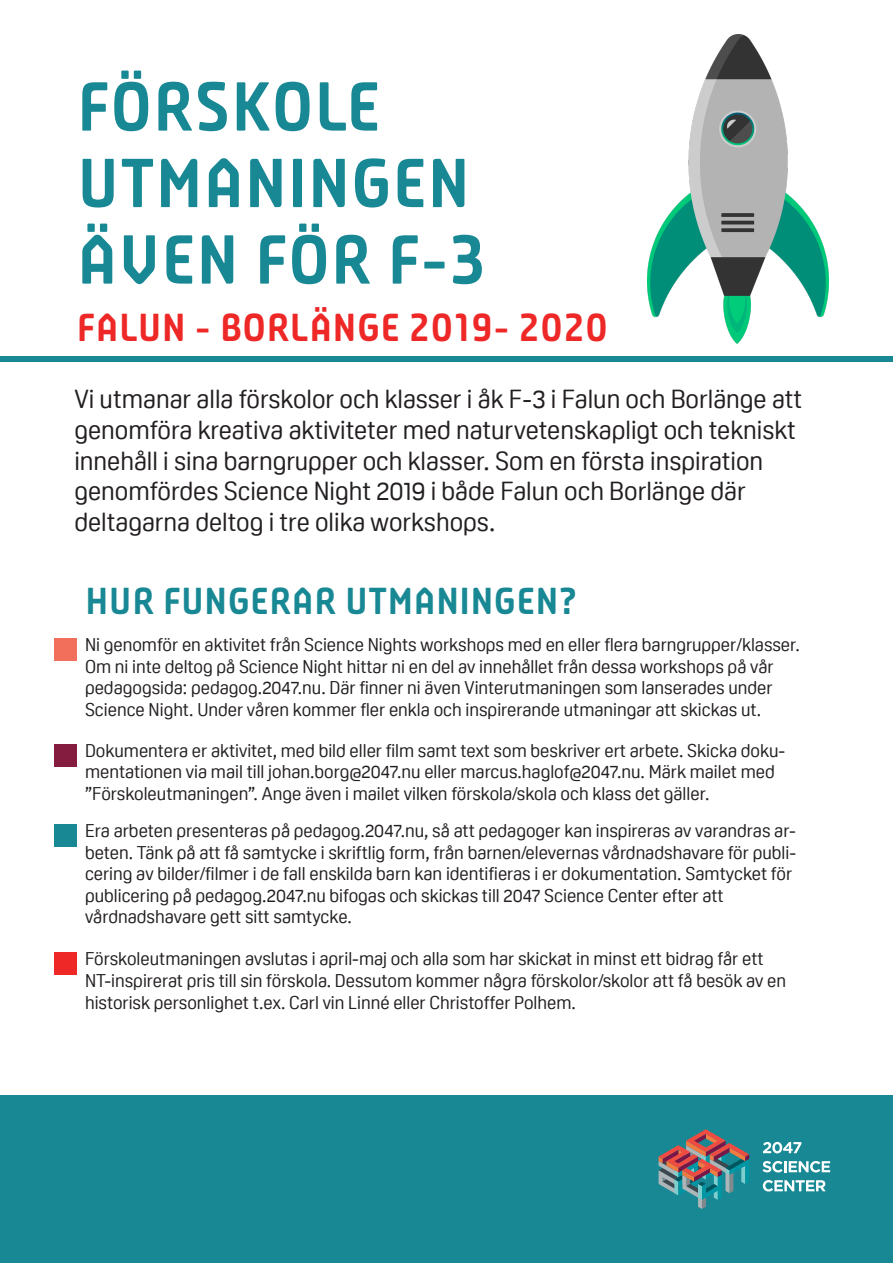
<style>
.page{position:relative;width:893px;height:1263px;background:#fff}
.page>*{position:absolute;margin:0;border:0;box-sizing:border-box;transform-origin:0 0}
.t1{font:700 69px "Plau";color:#188894}
.t2{font:700 39px "Plau";color:#ee2727}
.t3{font:700 37.5px "Plau";color:#188894}
.t4{font:25.5px/30.6px "Oscine";color:#231f20}
.t5{font:18px/21.6px "Oscine";color:#231f20}
</style>
<div class="page">
<img style="left:648px;top:34px;width:180px;height:310px">
<div style="left:54px;top:638px;width:23px;height:23px;background:#f26f5b"></div>
<div style="left:54px;top:744px;width:23px;height:22px;background:#831c3f"></div>
<div style="left:54px;top:824px;width:23px;height:23px;background:#188894"></div>
<div style="left:54px;top:952px;width:23px;height:23px;background:#ee2727"></div>
<div style="left:0;top:356px;width:893px;height:5px;background:#188894"></div>
<div style="left:0;top:1095px;width:893px;height:168px;background:#188894"></div>
<img style="left:659px;top:1129px;width:90px;height:80px">
<svg style="left:763px;top:1142px;width:38px;height:11px"></svg>
<svg style="left:762px;top:1161px;width:68px;height:11px"></svg>
<svg style="left:763px;top:1180px;width:63px;height:11px"></svg>
<p class="t1" style="left:77px;top:66px;width:306px">FÖRSKOLE</p>
<p class="t1" style="left:77px;top:143px;width:395px">UTMANINGEN</p>
<p class="t1" style="left:77px;top:219px;width:412px">ÄVEN FÖR F-3</p>
<p class="t2" style="left:77px;top:305px;width:533px">FALUN - BORLÄNGE 2019- 2020</p>
<p class="t4" style="left:74px;top:384px;width:729px">Vi utmanar alla förskolor och klasser i åk F-3 i Falun och Borlänge att genomföra kreativa aktiviteter med naturvetenskapligt och tekniskt innehåll i sina barngrupper och klasser. Som en första inspiration</p>
<p class="t4" style="left:74px;top:476px;width:673px">genomfördes Science Night 2019 i både Falun och Borlänge där</p>
<p class="t4" style="left:74px;top:507px;width:422px">deltagarna deltog i tre olika workshops.</p>
<p class="t3" style="left:85px;top:579px;width:493px">HUR FUNGERAR UTMANINGEN?</p>
<p class="t5" style="left:85px;top:634px;width:716px">Ni genomför en aktivitet från Science Nights workshops med en eller flera barngrupper/klasser.<br>Om ni inte deltog på Science Night hittar ni en del av innehållet från dessa workshops på vår pedagogsida: pedagog.2047.nu. Där finner ni även Vinterutmaningen som lanserades under</p>
<p class="t5" style="left:85px;top:699px;width:678px">Science Night. Under våren kommer fler enkla och inspirerande utmaningar att skickas ut.</p>
<p class="t5" style="left:85px;top:739px;width:702px">Dokumentera er aktivitet, med bild eller film samt text som beskriver ert arbete. Skicka doku&shy;mentationen via mail till johan.borg@2047.nu eller marcus.haglof@2047.nu. Märk mailet med ”Förskoleutmaningen”. Ange även i mailet vilken förskola/skola och klass det gäller.</p>
<p class="t5" style="left:85px;top:820px;width:713px">Era arbeten presenteras på pedagog.2047.nu, så att pedagoger kan inspireras av varandras ar&shy;beten. Tänk på att få samtycke i skriftlig form, från barnen/elevernas vårdnadshavare för publi&shy;cering av bilder/filmer i de fall enskilda barn kan identifieras i er dokumentation. Samtycket för publicering på pedagog.2047.nu bifogas och skickas till 2047 Science Center efter att</p>
<p class="t5" style="left:85px;top:906px;width:268px">vårdnadshavare gett sitt samtycke.</p>
<p class="t5" style="left:85px;top:948px;width:702px">Förskoleutmaningen avslutas i april-maj och alla som har skickat in minst ett bidrag får ett<br>NT-inspirerat pris till sin förskola. Dessutom kommer några förskolor/skolor att få besök av en historisk personlighet t.ex. Carl vin Linné eller Christoffer Polhem.</p>
</div>
